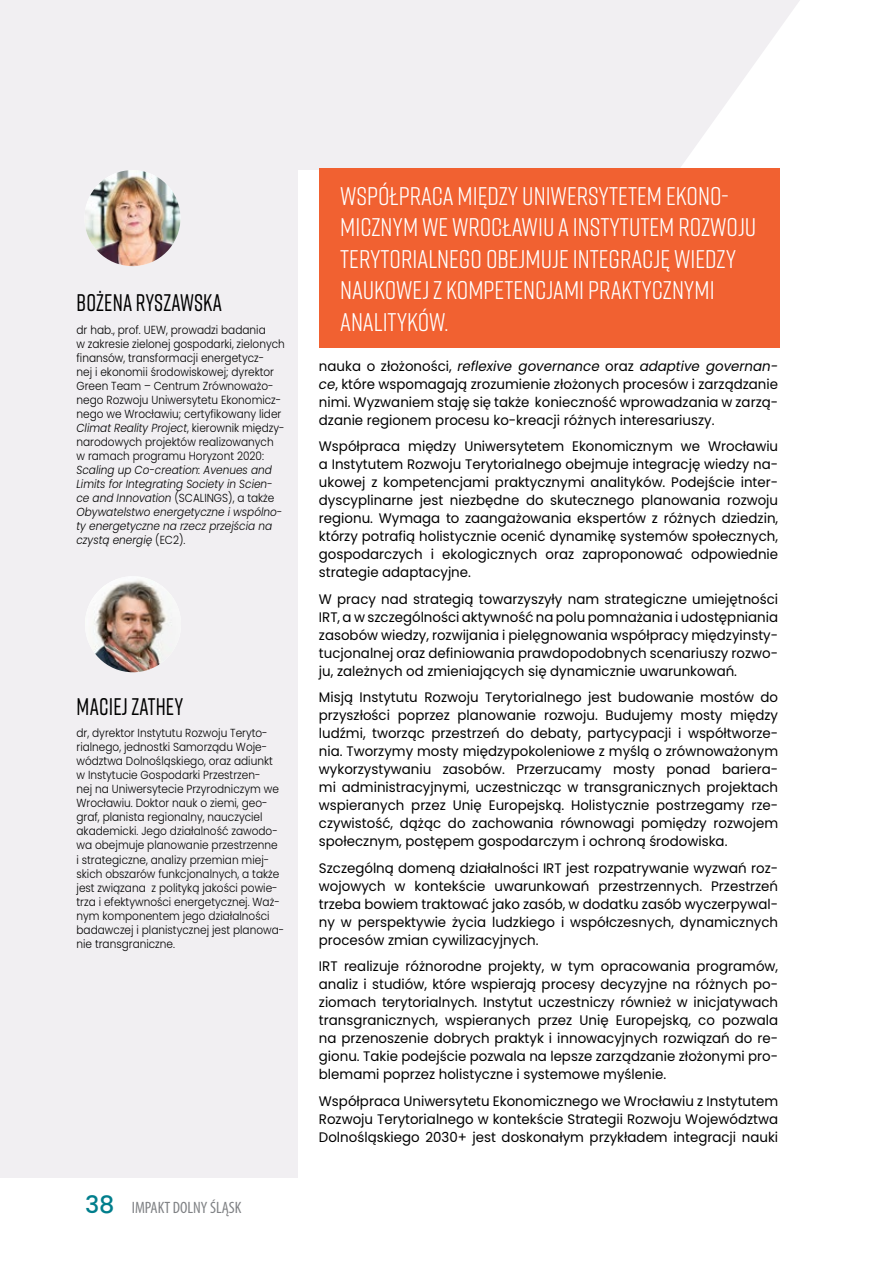
<style>
.page{position:relative;width:893px;height:1263px;background:#fff}
.page>*{position:absolute;margin:0;border:0;box-sizing:border-box;transform-origin:0 0}
.t1{font:25.5px/31.5px "Rift";color:#fff}
.t2{font:500 24px "Rift";letter-spacing:.01em;color:#000;scale:.9 1}
.t3{font:condensed 16.5px "Myriad Pro";color:#808285}
.t4{font:13.8px/18px "Poppins";color:#000;text-align:justify}
.t5{font:300 11.7px/14.1px "Poppins";color:#000;scale:.9 1}
.t6{font:italic 300 11.7px/14.1px "Poppins";color:#000;scale:.9 1}
.s1{font-style:italic}
.s2{font-style:normal}
.s3{font-family:"Poppins";font-weight:500;font-stretch:normal;font-size:24px;color:#007e8c}
</style>
<div class="page">
<svg style="left:298px;top:0;width:502px;height:170px;fill:#f1eff2"></svg>
<div style="left:0;top:0;width:298px;height:1178px;background:#f1eff2"></div>
<img style="left:85px;top:576px;width:96px;height:96px;border-radius:48px">
<img style="left:84px;top:170px;width:96px;height:96px;border-radius:48px">
<div style="left:319px;top:168px;width:460px;height:180px;background:#f16131"></div>
<h2 class="t2" style="left:77px;top:286px;width:162px">BOŻENA RYSZAWSKA</h2>
<p class="t5" style="left:77px;top:323px;width:233px">dr hab., prof. UEW, prowadzi badania<br>w zakresie zielonej gospodarki, zielonych finansów, transformacji energetycz-<br>nej i ekonomii środowiskowej; dyrektor Green Team – Centrum Zrównoważo&shy;nego Rozwoju Uniwersytetu Ekonomicz&shy;nego we Wrocławiu; certyfikowany lider <span class="s1">Climat Reality Project</span>, kierownik między&shy;narodowych projektów realizowanych w ramach programu Horyzont 2020:</p>
<p class="t6" style="left:77px;top:463px;width:230px">Scaling up Co-creation: Avenues and Limits for Integrating Society in Scien&shy;ce and Innovation <span class="s2">(SCALINGS), a także </span>Obywatelstwo energetyczne i wspólno&shy;ty energetyczne na rzecz przejścia na czystą energię <span class="s2">(EC2).</span></p>
<h2 class="t2" style="left:77px;top:689px;width:120px">MACIEJ ZATHEY</h2>
<p class="t5" style="left:77px;top:726px;width:232px">dr, dyrektor Instytutu Rozwoju Teryto&shy;rialnego, jednostki Samorządu Woje&shy;wództwa Dolnośląskiego, oraz adiunkt w Instytucie Gospodarki Przestrzen-<br>nej na Uniwersytecie Przyrodniczym we Wrocławiu. Doktor nauk o ziemi, geo&shy;graf, planista regionalny, nauczyciel akademicki. Jego działalność zawodo&shy;wa obejmuje planowanie przestrzenne<br>i strategiczne, analizy przemian miej&shy;skich obszarów funkcjonalnych, a także jest związana z polityką jakości powie&shy;trza i efektywności energetycznej. Waż&shy;nym komponentem jego działalności badawczej i planistycznej jest planowa&shy;nie transgraniczne.</p>
<p class="t3" style="left:85px;top:1198px;width:158px"><span class="s3">38</span> IMPAKT DOLNY ŚLĄSK</p>
<h1 class="t1" style="left:340px;top:179px;width:418px">WSPÓŁPRACA MIĘDZY UNIWERSYTETEM EKONO-MICZNYM WE WROCŁAWIU A INSTYTUTEM ROZWOJU TERYTORIALNEGO OBEJMUJE INTEGRACJĘ WIEDZY NAUKOWEJ Z KOMPETENCJAMI PRAKTYCZNYMI ANALITYKÓW.</h1>
<p class="t4" style="left:319px;top:357px;width:461px">nauka o złożoności, <span class="s1">reflexive governance</span> oraz <span class="s1">adaptive governan&shy;ce</span>, które wspomagają zrozumienie złożonych procesów i zarządzanie nimi. Wyzwaniem staję się także konieczność wprowadzania w zarzą&shy;dzanie regionem procesu ko-kreacji różnych interesariuszy.</p>
<p class="t4" style="left:319px;top:437px;width:461px">Współpraca między Uniwersytetem Ekonomicznym we Wrocławiu a Instytutem Rozwoju Terytorialnego obejmuje integrację wiedzy na&shy;ukowej z kompetencjami praktycznymi analityków. Podejście inter&shy;dyscyplinarne jest niezbędne do skutecznego planowania rozwoju regionu. Wymaga to zaangażowania ekspertów z różnych dziedzin, którzy potrafią holistycznie ocenić dynamikę systemów społecznych, gospodarczych i ekologicznych oraz zaproponować odpowiednie strategie adaptacyjne.</p>
<p class="t4" style="left:319px;top:590px;width:461px">W pracy nad strategią towarzyszyły nam strategiczne umiejętności IRT, a w szczególności aktywność na polu pomnażania i udostępniania zasobów wiedzy, rozwijania i pielęgnowania współpracy międzyinsty&shy;tucjonalnej oraz definiowania prawdopodobnych scenariuszy rozwo&shy;ju, zależnych od zmieniających się dynamicznie uwarunkowań.</p>
<p class="t4" style="left:319px;top:688px;width:461px">Misją Instytutu Rozwoju Terytorialnego jest budowanie mostów do przyszłości poprzez planowanie rozwoju. Budujemy mosty między ludźmi, tworząc przestrzeń do debaty, partycypacji i współtworze&shy;nia. Tworzymy mosty międzypokoleniowe z myślą o zrównoważonym wykorzystywaniu zasobów. Przerzucamy mosty ponad bariera&shy;mi administracyjnymi, uczestnicząc w transgranicznych projektach wspieranych przez Unię Europejską. Holistycznie postrzegamy rze&shy;czywistość, dążąc do zachowania równowagi pomiędzy rozwojem społecznym, postępem gospodarczym i ochroną środowiska.</p>
<p class="t4" style="left:319px;top:859px;width:461px">Szczególną domeną działalności IRT jest rozpatrywanie wyzwań roz&shy;wojowych w kontekście uwarunkowań przestrzennych. Przestrzeń trzeba bowiem traktować jako zasób, w dodatku zasób wyczerpywal&shy;ny w perspektywie życia ludzkiego i współczesnych, dynamicznych procesów zmian cywilizacyjnych.</p>
<p class="t4" style="left:319px;top:957px;width:461px">IRT realizuje różnorodne projekty, w tym opracowania programów, analiz i studiów, które wspierają procesy decyzyjne na różnych po&shy;ziomach terytorialnych. Instytut uczestniczy również w inicjatywach transgranicznych, wspieranych przez Unię Europejską, co pozwala na przenoszenie dobrych praktyk i innowacyjnych rozwiązań do re&shy;gionu. Takie podejście pozwala na lepsze zarządzanie złożonymi pro&shy;blemami poprzez holistyczne i systemowe myślenie.</p>
<p class="t4" style="left:319px;top:1092px;width:461px">Współpraca Uniwersytetu Ekonomicznego we Wrocławiu z Instytutem Rozwoju Terytorialnego w kontekście Strategii Rozwoju Województwa Dolnośląskiego 2030+ jest doskonałym przykładem integracji nauki</p>
</div>
